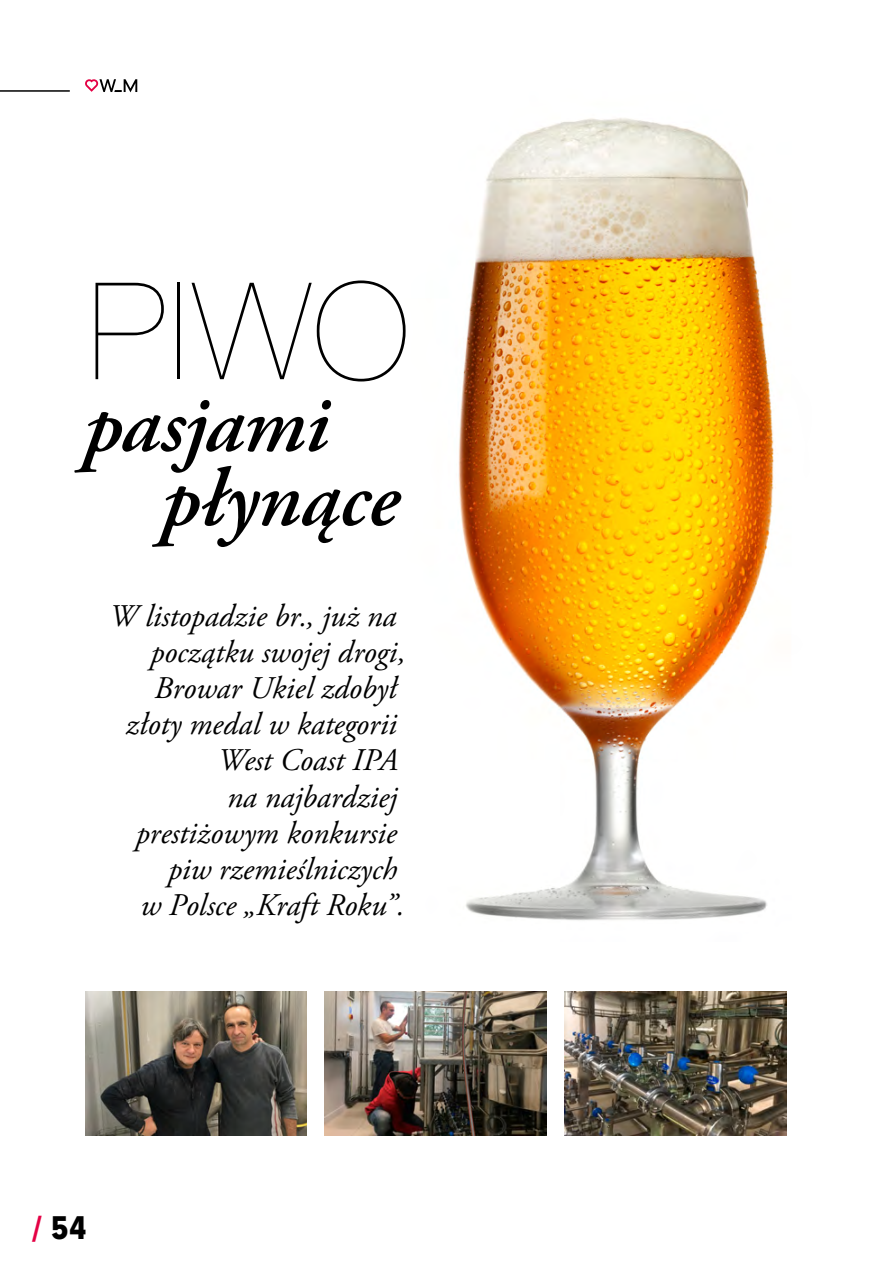
<style>
.page{position:relative;width:893px;height:1263px;background:#fff}
.page>*{position:absolute;margin:0;border:0;box-sizing:border-box;transform-origin:0 0}
.t1{font:200 135px "Helvetica Neue LT Pro";color:#000}
.t2{font:italic 600 82.5px/74.2px "Adobe Garamond Pro";letter-spacing:-.005em;color:#000}
.t3{font:italic 31.5px/36px "Adobe Garamond Pro";color:#000;text-align:right}
.t4{font:29.7px "Geometric 706 Blk EU";color:#000}
.s1{color:#e40044}
</style>
<div class="page">
<img style="left:458px;top:118px;width:318px;height:803px">
<img style="left:85px;top:991px;width:222px;height:144px">
<img style="left:565px;top:991px;width:222px;height:144px">
<img style="left:325px;top:991px;width:222px;height:144px">
<hr style="left:0;top:90px;width:69px;height:2px;background:#000">
<svg style="left:85px;top:79px;width:52px;height:13px"></svg>
<h1 class="t1" style="left:88px;top:253px;width:323px">PIWO</h1>
<h2 class="t2" style="left:161px;top:391px;width:239px;text-indent:-78px">pasjami płynące</h2>
<p class="t3" style="left:110px;top:599px;width:298px">W listopadzie br., już na początku swojej drogi,<br>Browar Ukiel zdobył złoty medal w kategorii<br>West Coast IPA<br>na najbardziej prestiżowym konkursie piw rzemieślniczych<br>w Polsce „Kraft Roku”.</p>
<p class="t4" style="left:33px;top:1207px;width:56px"><span class="s1">/</span> 54</p>
</div>
